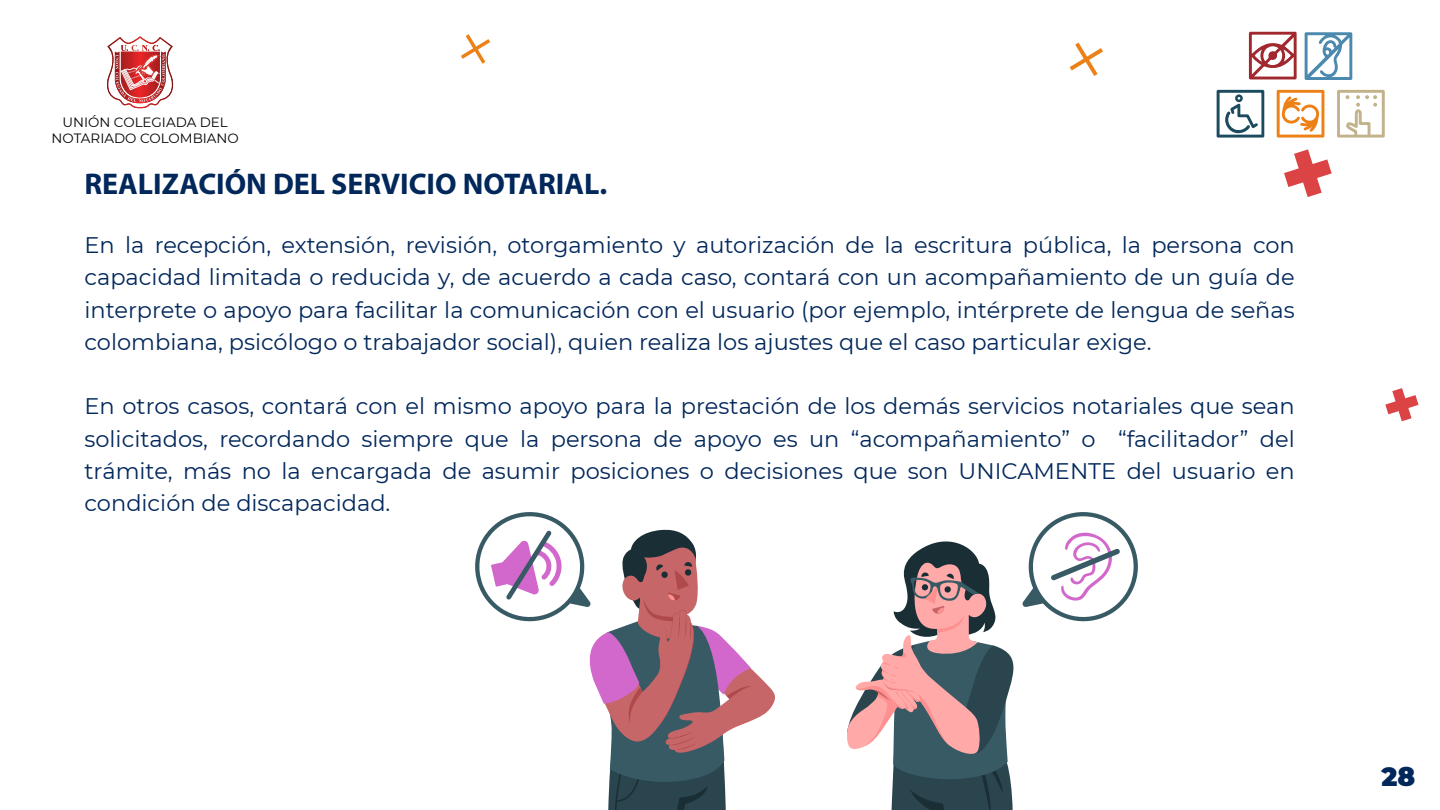
<style>
.page{position:relative;width:1440px;height:810px;background:#fff}
.page>*{position:absolute;margin:0;border:0;box-sizing:border-box;transform-origin:0 0}
.t1{font:700 30px "Myriad Pro";color:#02275b}
.t2{font:900 26.25px "Montserrat";color:#02275b}
.t3{font:22.5px/32.2px "Montserrat";color:#02275b;text-align:justify}
.t4{font:13.42px/16.1px "Montserrat";color:#000;text-align:center}
</style>
<div class="page">
<svg style="left:1249px;top:32px;width:48px;height:47px"></svg>
<svg style="left:1305px;top:32px;width:47px;height:48px"></svg>
<svg style="left:1337px;top:90px;width:48px;height:48px"></svg>
<svg style="left:1217px;top:90px;width:47px;height:48px"></svg>
<svg style="left:1277px;top:90px;width:47px;height:48px"></svg>
<svg style="left:1284px;top:149px;width:48px;height:48px"></svg>
<svg style="left:461px;top:34px;width:29px;height:30px"></svg>
<svg style="left:1385px;top:388px;width:34px;height:33px"></svg>
<svg style="left:1070px;top:43px;width:33px;height:33px"></svg>
<svg style="left:475px;top:512px;width:663px;height:298px"></svg>
<svg style="left:107px;top:36px;width:66px;height:72px"></svg>
<p class="t4" style="left:52px;top:113px;width:189px">UNIÓN COLEGIADA DEL<br>NOTARIADO COLOMBIANO</p>
<h1 class="t1" style="left:85px;top:164px;width:524px">REALIZACIÓN DEL SERVICIO NOTARIAL.</h1>
<p class="t3" style="left:85px;top:228px;width:1212px">En la recepción, extensión, revisión, otorgamiento y autorización de la escritura pública, la persona con capacidad limitada o reducida y, de acuerdo a cada caso, contará con un acompañamiento de un guía de interprete o apoyo para facilitar la comunicación con el usuario (por ejemplo, intérprete de lengua de señas colombiana, psicólogo o trabajador social), quien realiza los ajustes que el caso particular exige.</p>
<p class="t3" style="left:85px;top:389px;width:1212px">En otros casos, contará con el mismo apoyo para la prestación de los demás servicios notariales que sean solicitados, recordando siempre que la persona de apoyo es un “acompañamiento” o “facilitador” del trámite, más no la encargada de asumir posiciones o decisiones que son UNICAMENTE del usuario en condición de discapacidad.</p>
<p class="t2" style="left:1381px;top:757px;width:35px">28</p>
</div>
